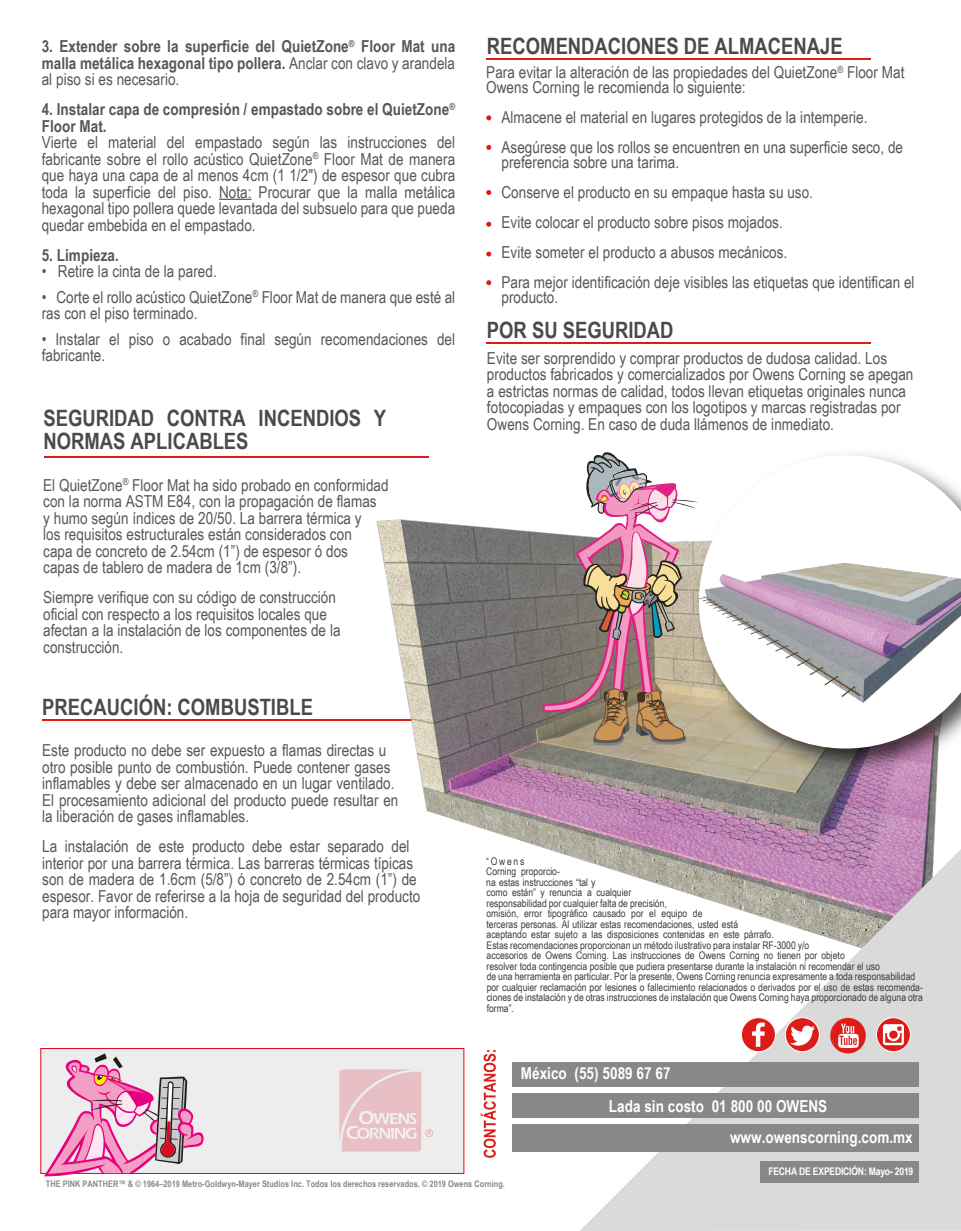
<style>
.page{position:relative;width:961px;height:1231px;background:#fff}
.page>*{position:absolute;margin:0;border:0;box-sizing:border-box;transform-origin:0 0}
.t1{font:700 22.5px/22.5px "Arial Narrow";color:#4a4a49}
.t2{font:16.5px/16.5px "Arial Narrow";color:#575756}
.t3{font:700 16.5px/16.5px "Arial Narrow";color:#575756;text-align:justify}
.t4{font:700 16.5px "Arial Narrow";color:#fff}
.t5{font:10.5px/10.5px "Arial Narrow";color:#3c3c3b}
.t6{font:700 10.5px "Arial Narrow";letter-spacing:-.02em;color:#fff}
.t7{font:700 9px "Arial Narrow";color:#888887}
.s1{font-weight:400}
</style>
<div class="page">
<svg style="left:486px;top:145px;width:5px;height:5px"></svg>
<svg style="left:486px;top:190px;width:5px;height:5px"></svg>
<svg style="left:486px;top:222px;width:5px;height:5px"></svg>
<svg style="left:486px;top:280px;width:5px;height:5px"></svg>
<svg style="left:486px;top:251px;width:5px;height:5px"></svg>
<svg style="left:486px;top:115px;width:5px;height:5px"></svg>
<hr style="left:44px;top:456px;width:384px;height:1px;background:#dd1c18">
<hr style="left:42px;top:719px;width:384px;height:1px;background:#dd1c18">
<hr style="left:486px;top:342px;width:384px;height:2px;background:#dd1c18">
<hr style="left:486px;top:58px;width:384px;height:2px;background:#dd1c18">
<hr style="left:219px;top:199px;width:32px;height:1px;background:#575756">
<img style="left:323px;top:456px;width:614px;height:403px">
<svg style="left:542px;top:452px;width:145px;height:307px"></svg>
<img style="left:687px;top:454px;width:252px;height:328px">
<svg style="left:699px;top:455px;width:262px;height:293px"></svg>
<img style="left:689px;top:504px;width:272px;height:238px">
<svg style="left:579px;top:849px;width:382px;height:382px"></svg>
<div style="left:830px;top:1017px;width:35px;height:36px;border:2px solid #dd1c18;border-radius:50%"></div>
<svg style="left:830px;top:1015px;width:35px;height:37px"></svg>
<div style="left:741px;top:1017px;width:34px;height:34px;background:#dd1c18;border-radius:50%"></div>
<div style="left:741px;top:1017px;width:34px;height:35px;border:1px solid #fff;border-radius:50%"></div>
<svg style="left:752px;top:1022px;width:12px;height:24px"></svg>
<svg style="left:785px;top:1017px;width:34px;height:34px"></svg>
<div style="left:785px;top:1017px;width:34px;height:35px;border:1px solid #fff;border-radius:50%"></div>
<svg style="left:790px;top:1025px;width:25px;height:20px"></svg>
<svg style="left:876px;top:1017px;width:34px;height:34px"></svg>
<div style="left:876px;top:1017px;width:34px;height:35px;border:1px solid #fff;border-radius:50%"></div>
<svg style="left:882px;top:1024px;width:22px;height:21px"></svg>
<div style="left:40px;top:1048px;width:424px;height:125px;background:#ededed;border:1px solid #e30613"></div>
<svg style="left:480px;top:1050px;width:16px;height:107px"></svg>
<div style="left:512px;top:1062px;width:407px;height:24px;background:#888887"></div>
<div style="left:512px;top:1093px;width:407px;height:25px;background:#888887"></div>
<svg style="left:44px;top:1053px;width:160px;height:123px"></svg>
<div style="left:512px;top:1124px;width:407px;height:27px;background:#888887"></div>
<div style="left:760px;top:1161px;width:159px;height:21px;background:#888887"></div>
<svg style="left:339px;top:1069px;width:94px;height:82px"></svg>
<p class="t3" style="left:42px;top:37px;width:415px">3. Extender sobre la superficie del QuietZone<sup>®</sup> Floor Mat una malla metálica hexagonal tipo pollera. <span class="s1">Anclar con clavo y arandela al piso si es necesario.</span></p>
<p class="t3" style="left:42px;top:100px;width:415px">4. Instalar capa de compresión / empastado sobre el QuietZone<sup>®<br></sup>Floor Mat.</p>
<p class="t2" style="left:42px;top:133px;width:415px;text-align:justify">Vierte el material del empastado según las instrucciones del fabricante sobre el rollo acústico QuietZone<sup>®</sup> Floor Mat de manera que haya una capa de al menos 4cm (1 1/2") de espesor que cubra toda la superficie del piso. Nota: Procurar que la malla metálica hexagonal tipo pollera quede levantada del subsuelo para que pueda quedar embebida en el empastado.</p>
<p class="t3" style="left:42px;top:246px;width:79px">5. Limpieza.</p>
<p class="t2" style="left:42px;top:262px;width:176px">• Retire la cinta de la pared.</p>
<p class="t2" style="left:42px;top:288px;width:415px">• Corte el rollo acústico QuietZone<sup>®</sup> Floor Mat de manera que esté al ras con el piso terminado.</p>
<p class="t2" style="left:42px;top:330px;width:415px">• Instalar el piso o acabado final según recomendaciones del fabricante.</p>
<h1 class="t1" style="left:43px;top:406px;width:344px">SEGURIDAD CONTRA INCENDIOS Y<br>NORMAS APLICABLES</h1>
<p class="t2" style="left:43px;top:476px;width:347px">El QuietZone<sup>®</sup> Floor Mat ha sido probado en conformidad con la norma ASTM E84, con la propagación de flamas<br>y humo según índices de 20/50. La barrera térmica y<br>los requisitos estructurales están considerados con<br>capa de concreto de 2.54cm (1”) de espesor ó dos<br>capas de tablero de madera de 1cm (3/8”).</p>
<p class="t2" style="left:43px;top:588px;width:299px">Siempre verifique con su código de construcción oficial con respecto a los requisitos locales que afectan a la instalación de los componentes de la construcción.</p>
<h1 class="t1" style="left:42px;top:694px;width:272px">PRECAUCIÓN: COMBUSTIBLE</h1>
<p class="t2" style="left:42px;top:741px;width:358px">Este producto no debe ser expuesto a flamas directas u otro posible punto de combustión. Puede contener gases inflamables y debe ser almacenado en un lugar ventilado.<br>El procesamiento adicional del producto puede resultar en la liberación de gases inflamables.</p>
<p class="t2" style="left:42px;top:837px;width:379px">La instalación de este producto debe estar separado del interior por una barrera térmica. Las barreras térmicas típicas son de madera de 1.6cm (5/8”) ó concreto de 2.54cm (1”) de espesor. Favor de referirse a la hoja de seguridad del producto para mayor información.</p>
<h1 class="t1" style="left:487px;top:33px;width:357px">RECOMENDACIONES DE ALMACENAJE</h1>
<p class="t2" style="left:486px;top:64px;width:419px;line-height:15px">Para evitar la alteración de las propiedades del QuietZone<sup>®</sup> Floor Mat<br>Owens Corning le recomienda lo siguiente:</p>
<p class="t2" style="left:501px;top:102px;width:403px;line-height:30px">Almacene el material en lugares protegidos de la intemperie.<br>Asegúrese que los rollos se encuentren en una superficie seco, de</p>
<p class="t2" style="left:501px;top:147px;width:414px;line-height:30px">preferencia sobre una tarima.<br>Conserve el producto en su empaque hasta su uso.<br>Evite colocar el producto sobre pisos mojados.<br>Evite someter el producto a abusos mecánicos.<br>Para mejor identificación deje visibles las etiquetas que identifican el</p>
<p class="t2" style="left:501px;top:288px;width:58px">producto.</p>
<h1 class="t1" style="left:487px;top:317px;width:188px">POR SU SEGURIDAD</h1>
<p class="t2" style="left:487px;top:349px;width:428px">Evite ser sorprendido y comprar productos de dudosa calidad. Los productos fabricados y comercializados por Owens Corning se apegan a estrictas normas de calidad, todos llevan etiquetas originales nunca fotocopiadas y empaques con los logotipos y marcas registradas por Owens Corning. En caso de duda llámenos de inmediato.</p>
<p class="t5" style="left:486px;top:855px;width:438px">“Owens<br>Corning proporcio-<br>na estas instrucciones “tal y<br>como están” y renuncia a cualquier<br>responsabilidad por cualquier falta de precisión,<br>omisión, error tipográfico causado por el equipo de<br>terceras personas. Al utilizar estas recomendaciones, usted está<br>aceptando estar sujeto a las disposiciones contenidas en este párrafo.<br>Estas recomendaciones proporcionan un método ilustrativo para instalar RF-3000 y/o<br>accesorios de Owens Corning. Las instrucciones de Owens Corning no tienen por objeto<br>resolver toda contingencia posible que pudiera presentarse durante la instalación ni recomendar el uso<br>de una herramienta en particular. Por la presente, Owens Corning renuncia expresamente a toda responsabilidad por cualquier reclamación por lesiones o fallecimiento relacionados o derivados por el uso de estas recomenda&shy;ciones de instalación y de otras instrucciones de instalación que Owens Corning haya proporcionado de alguna otra forma”.</p>
<p class="t4" style="left:521px;top:1061px;width:151px">México (55) 5089 67 67</p>
<p class="t4" style="left:609px;top:1093px;width:220px">Lada sin costo 01 800 00 OWENS</p>
<p class="t4" style="left:730px;top:1125px;width:184px">www.owenscorning.com.mx</p>
<p class="t6" style="left:768px;top:1163px;width:146px">FECHA DE EXPEDICIÓN: Mayo- 2019</p>
<p class="t7" style="left:46px;top:1176px;width:460px">THE PINK PANTHER™ &amp; © 1964–2019 Metro-Goldwyn-Mayer Studios Inc. Todos los derechos reservados. © 2019 Owens Corning.</p>
</div>
